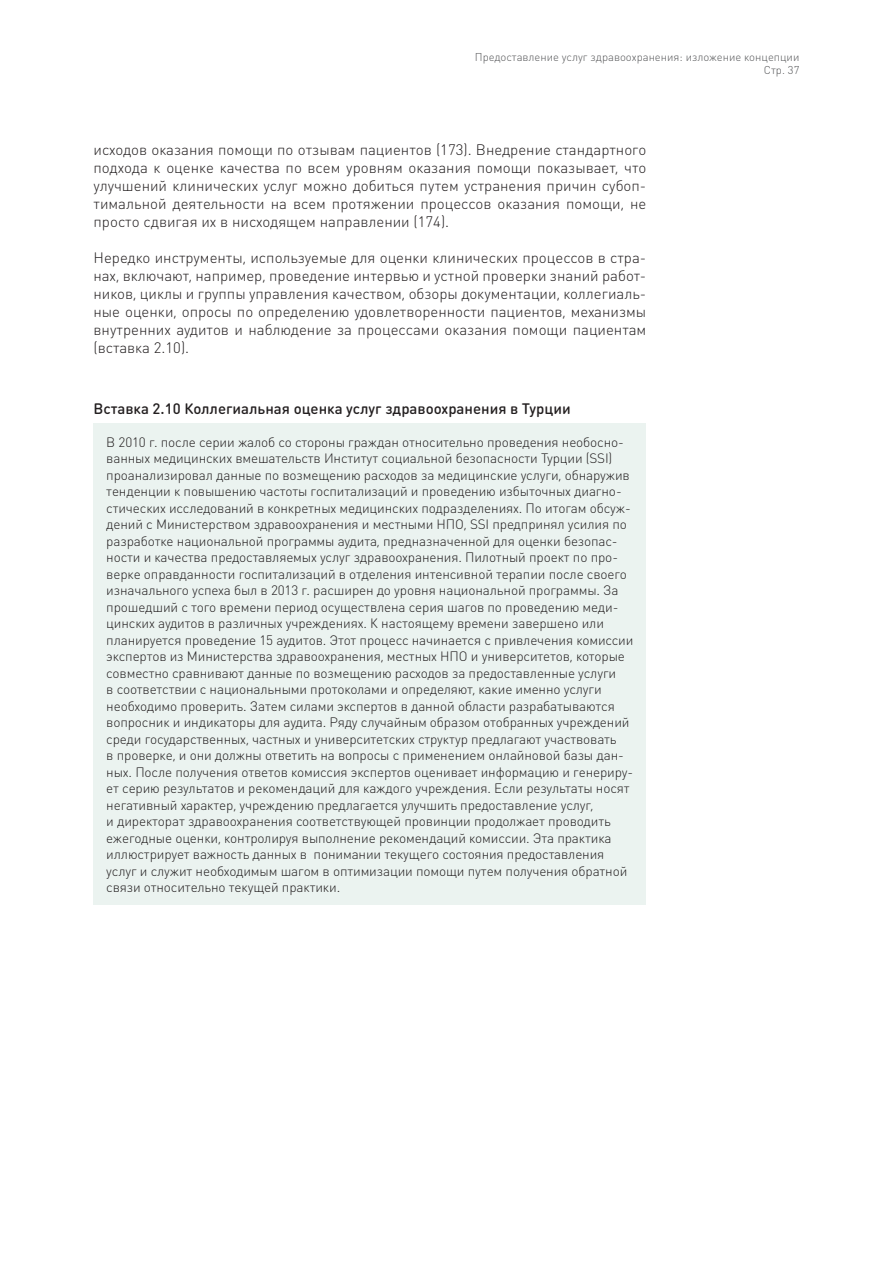
<style>
.page{position:relative;width:893px;height:1263px;background:#fff}
.page>*{position:absolute;margin:0;border:0;box-sizing:border-box;transform-origin:0 0}
.Brød_-Times_new_roma{font:300 15px/18px "DIN Round Pro";color:#231f20;text-align:justify}
.Tabel_overskrift{font:500 15px "DIN Round Pro";color:#231f20}
.Start_rubrik{font:300 13.5px/16.5px "DIN Round Pro";letter-spacing:-.01em;color:#231f20}
.t1{font:300 11.25px/13.5px "DIN Round Pro";color:#57585a;text-align:right}
</style>
<div class="page">
<div style="left:94px;top:423px;width:552px;height:482px;background:#ebf3f0"></div>
<p class="t1" style="left:475px;top:50px;width:326px">Предоставление услуг здравоохранения: изложение концепции<br>Стр. 37</p>
<p class="Brød_-Times_new_roma" style="left:94px;top:140px;width:554px">исходов оказания помощи по отзывам пациентов (173). Внедрение стандартного подхода к оценке качества по всем уровням оказания помощи показывает, что улучшений клинических услуг можно добиться путем устранения причин субоп&shy;тимальной деятельности на всем протяжении процессов оказания помощи, не просто сдвигая их в нисходящем направлении (174).</p>
<p class="Brød_-Times_new_roma" style="left:94px;top:248px;width:554px">Нередко инструменты, используемые для оценки клинических процессов в стра&shy;нах, включают, например, проведение интервью и устной проверки знаний работ&shy;ников, циклы и группы управления качеством, обзоры документации, коллегиаль&shy;ные оценки, опросы по определению удовлетворенности пациентов, механизмы внутренних аудитов и наблюдение за процессами оказания помощи пациентам (вставка 2.10).</p>
<p class="Tabel_overskrift" style="left:94px;top:398px;width:479px">Вставка 2.10 Коллегиальная оценка услуг здравоохранения в Турции</p>
<p class="Start_rubrik" style="left:106px;top:433px;width:529px">В 2010 г. после серии жалоб со стороны граждан относительно проведения необосно&shy;ванных медицинских вмешательств Институт социальной безопасности Турции (SSI) проанализировал данные по возмещению расходов за медицинские услуги, обнаружив тенденции к повышению частоты госпитализаций и проведению избыточных диагно&shy;стических исследований в конкретных медицинских подразделениях. По итогам обсуж&shy;дений с Министерством здравоохранения и местными НПО, SSI предпринял усилия по разработке национальной программы аудита, предназначенной для оценки безопас&shy;ности и качества предоставляемых услуг здравоохранения. Пилотный проект по про&shy;верке оправданности госпитализаций в отделения интенсивной терапии после своего изначального успеха был в 2013 г. расширен до уровня национальной программы. За прошедший с того времени период осуществлена серия шагов по проведению меди&shy;цинских аудитов в различных учреждениях. К настоящему времени завершено или планируется проведение 15 аудитов. Этот процесс начинается с привлечения комиссии экспертов из Министерства здравоохранения, местных НПО и университетов, которые совместно сравнивают данные по возмещению расходов за предоставленные услуги<br>в соответствии с национальными протоколами и определяют, какие именно услуги необходимо проверить. Затем силами экспертов в данной области разрабатываются вопросник и индикаторы для аудита. Ряду случайным образом отобранных учреждений среди государственных, частных и университетских структур предлагают участвовать<br>в проверке, и они должны ответить на вопросы с применением онлайновой базы дан&shy;ных. После получения ответов комиссия экспертов оценивает информацию и генериру&shy;ет серию результатов и рекомендаций для каждого учреждения. Если результаты носят негативный характер, учреждению предлагается улучшить предоставление услуг,<br>и директорат здравоохранения соответствующей провинции продолжает проводить ежегодные оценки, контролируя выполнение рекомендаций комиссии. Эта практика иллюстрирует важность данных в понимании текущего состояния предоставления услуг и служит необходимым шагом в оптимизации помощи путем получения обратной связи относительно текущей практики.</p>
</div>
